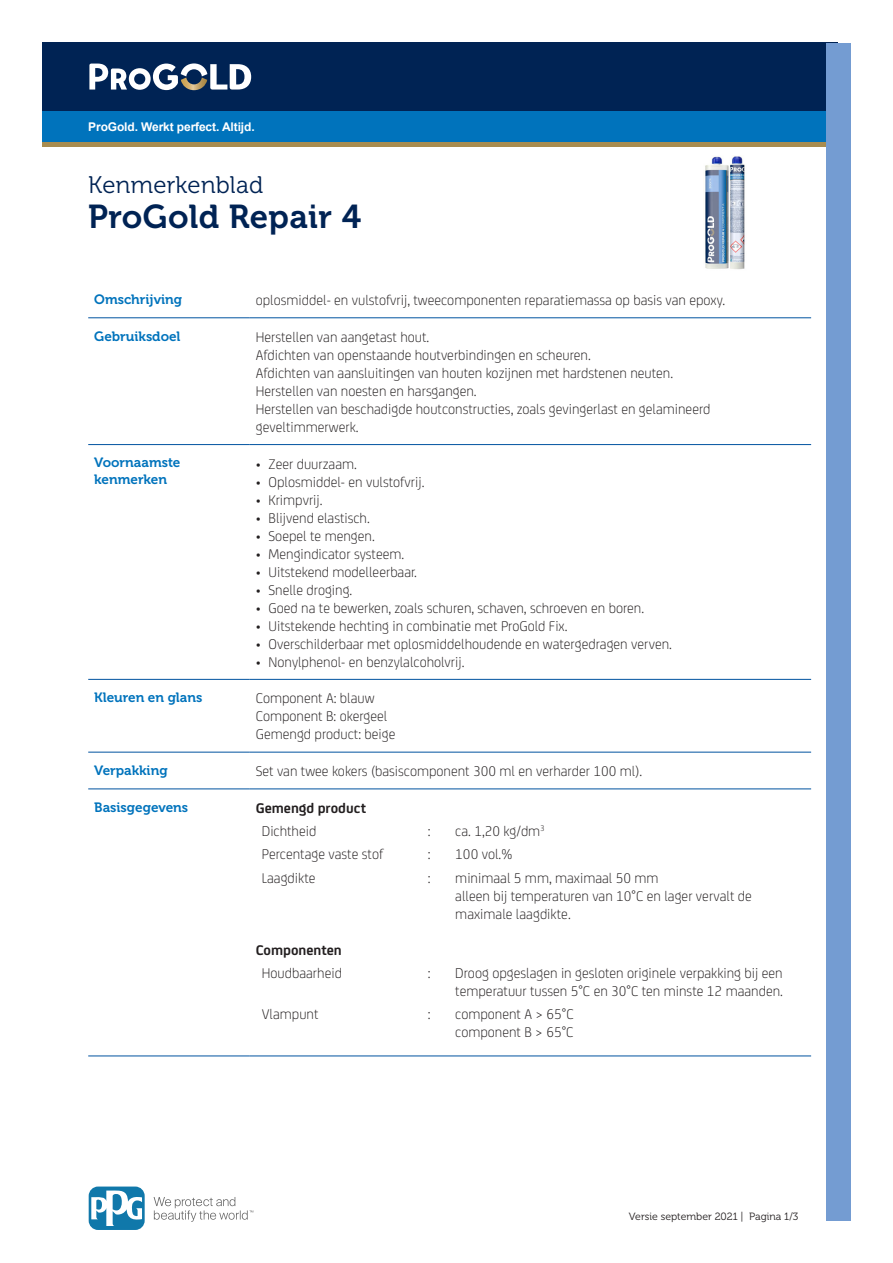
<style>
.page{position:relative;width:893px;height:1263px;background:#fff}
.page>*{position:absolute;margin:0;border:0;box-sizing:border-box;transform-origin:0 0}
.RH2{font:33px "Museo 700";letter-spacing:.01em;color:#002354}
.RH1{font:24px "Museo 300";letter-spacing:.01em;color:#002354}
.BODY{font:300 15px/18px "FS Joey";color:#231f20}
.BODY-2{font:700 15px "FS Joey";color:#231f20}
.KOP{font:13.5px/16.2px "Museo 700";color:#0073bc}
.ProGold{font:700 12px "Arial";letter-spacing:-.01em;color:#fff}
.VERSION{font:10.5px "Museo 300";color:#231f20}
</style>
<div class="page">
<div style="left:43px;top:43px;width:795px;height:69px;background:#002354"></div>
<div style="left:43px;top:112px;width:795px;height:34px;background:#0073bc"></div>
<hr style="left:43px;top:143px;width:795px;height:3px;background:#a88c4f">
<svg style="left:89px;top:63px;width:162px;height:27px"></svg>
<div style="left:825px;top:43px;width:25px;height:1177px;background:#749cd2"></div>
<svg style="left:154px;top:1197px;width:99px;height:25px"></svg>
<div style="left:89px;top:1187px;width:56px;height:43px;background:#1078aa;border-radius:9px"></div>
<svg style="left:91px;top:1189px;width:51px;height:37px"></svg>
<hr style="left:88px;top:317px;width:162px;height:1px;background:#0153a0">
<hr style="left:250px;top:317px;width:561px;height:1px;background:#0153a0">
<hr style="left:88px;top:444px;width:162px;height:1px;background:#0153a0">
<hr style="left:250px;top:444px;width:561px;height:1px;background:#0153a0">
<hr style="left:88px;top:679px;width:162px;height:1px;background:#0153a0">
<hr style="left:250px;top:679px;width:561px;height:1px;background:#0153a0">
<hr style="left:88px;top:752px;width:162px;height:1px;background:#0153a0">
<hr style="left:250px;top:752px;width:561px;height:1px;background:#0153a0">
<hr style="left:88px;top:788px;width:162px;height:1px;background:#0153a0">
<hr style="left:250px;top:788px;width:561px;height:1px;background:#0153a0">
<hr style="left:88px;top:1055px;width:162px;height:1px;background:#0153a0">
<hr style="left:250px;top:1055px;width:561px;height:1px;background:#0153a0">
<img style="left:705px;top:156px;width:40px;height:113px">
<p class="ProGold" style="left:88px;top:118px;width:168px">ProGold. Werkt perfect. Altijd.</p>
<p class="RH1" style="left:88px;top:172px;width:177px">Kenmerkenblad</p>
<p class="RH2" style="left:88px;top:199px;width:274px">ProGold Repair 4</p>
<p class="KOP" style="left:94px;top:291px;width:89px">Omschrijving</p>
<p class="BODY" style="left:256px;top:290px;width:471px">oplosmiddel- en vulstofvrij, tweecomponenten reparatiemassa op basis van epoxy.</p>
<p class="KOP" style="left:94px;top:328px;width:88px">Gebruiksdoel</p>
<p class="BODY" style="left:256px;top:327px;width:456px">Herstellen van aangetast hout.<br>Afdichten van openstaande houtverbindingen en scheuren.<br>Afdichten van aansluitingen van houten kozijnen met hardstenen neuten.<br>Herstellen van noesten en harsgangen.<br>Herstellen van beschadigde houtconstructies, zoals gevingerlast en gelamineerd geveltimmerwerk.</p>
<p class="KOP" style="left:94px;top:455px;width:88px">Voornaamste kenmerken</p>
<p class="BODY" style="left:256px;top:454px;width:103px">• Zeer duurzaam.</p>
<p class="BODY" style="left:256px;top:472px;width:170px">• Oplosmiddel- en vulstofvrij.</p>
<p class="BODY" style="left:256px;top:490px;width:68px">• Krimpvrij.</p>
<p class="BODY" style="left:256px;top:508px;width:116px">• Blijvend elastisch.</p>
<p class="BODY" style="left:256px;top:526px;width:120px">• Soepel te mengen.</p>
<p class="BODY" style="left:256px;top:544px;width:150px">• Mengindicator systeem.</p>
<p class="BODY" style="left:256px;top:562px;width:163px">• Uitstekend modelleerbaar.</p>
<p class="BODY" style="left:256px;top:580px;width:98px">• Snelle droging.</p>
<p class="BODY" style="left:256px;top:598px;width:390px">• Goed na te bewerken, zoals schuren, schaven, schroeven en boren.</p>
<p class="BODY" style="left:256px;top:616px;width:313px">• Uitstekende hechting in combinatie met ProGold Fix.</p>
<p class="BODY" style="left:256px;top:634px;width:418px">• Overschilderbaar met oplosmiddelhoudende en watergedragen verven.</p>
<p class="BODY" style="left:256px;top:652px;width:210px">• Nonylphenol- en benzylalcoholvrij.</p>
<p class="KOP" style="left:94px;top:690px;width:110px">Kleuren en glans</p>
<p class="BODY" style="left:256px;top:688px;width:141px">Component A: blauw<br>Component B: okergeel<br>Gemengd product: beige</p>
<p class="KOP" style="left:94px;top:762px;width:75px">Verpakking</p>
<p class="BODY" style="left:256px;top:761px;width:388px">Set van twee kokers (basiscomponent 300 ml en verharder 100 ml).</p>
<p class="KOP" style="left:94px;top:799px;width:96px">Basisgegevens</p>
<p class="BODY-2" style="left:256px;top:797px;width:112px">Gemengd product</p>
<p class="BODY" style="left:262px;top:821px;width:56px">Dichtheid</p>
<p class="BODY" style="left:428px;top:821px;width:4px">:</p>
<p class="BODY" style="left:455px;top:821px;width:91px">ca. 1,20 kg/dm<sup>3</sup></p>
<p class="BODY" style="left:262px;top:844px;width:123px">Percentage vaste stof</p>
<p class="BODY" style="left:428px;top:844px;width:4px">:</p>
<p class="BODY" style="left:455px;top:844px;width:58px">100 vol.%</p>
<p class="BODY" style="left:262px;top:868px;width:55px">Laagdikte</p>
<p class="BODY" style="left:428px;top:868px;width:4px">:</p>
<p class="BODY" style="left:455px;top:868px;width:298px">minimaal 5 mm, maximaal 50 mm<br>alleen bij temperaturen van 10°C en lager vervalt de maximale laagdikte.</p>
<p class="BODY-2" style="left:256px;top:938px;width:87px">Componenten</p>
<p class="BODY" style="left:262px;top:963px;width:82px">Houdbaarheid</p>
<p class="BODY" style="left:428px;top:963px;width:4px">:</p>
<p class="BODY" style="left:455px;top:963px;width:329px">Droog opgeslagen in gesloten originele verpakking bij een temperatuur tussen 5°C en 30°C ten minste 12 maanden.</p>
<p class="BODY" style="left:262px;top:1004px;width:58px">Vlampunt</p>
<p class="BODY" style="left:428px;top:1004px;width:4px">:</p>
<p class="BODY" style="left:455px;top:1004px;width:120px">component A &gt; 65°C component B &gt; 65°C</p>
<p class="VERSION" style="left:629px;top:1210px;width:171px">Versie september 2021 | Pagina 1/3</p>
</div>
